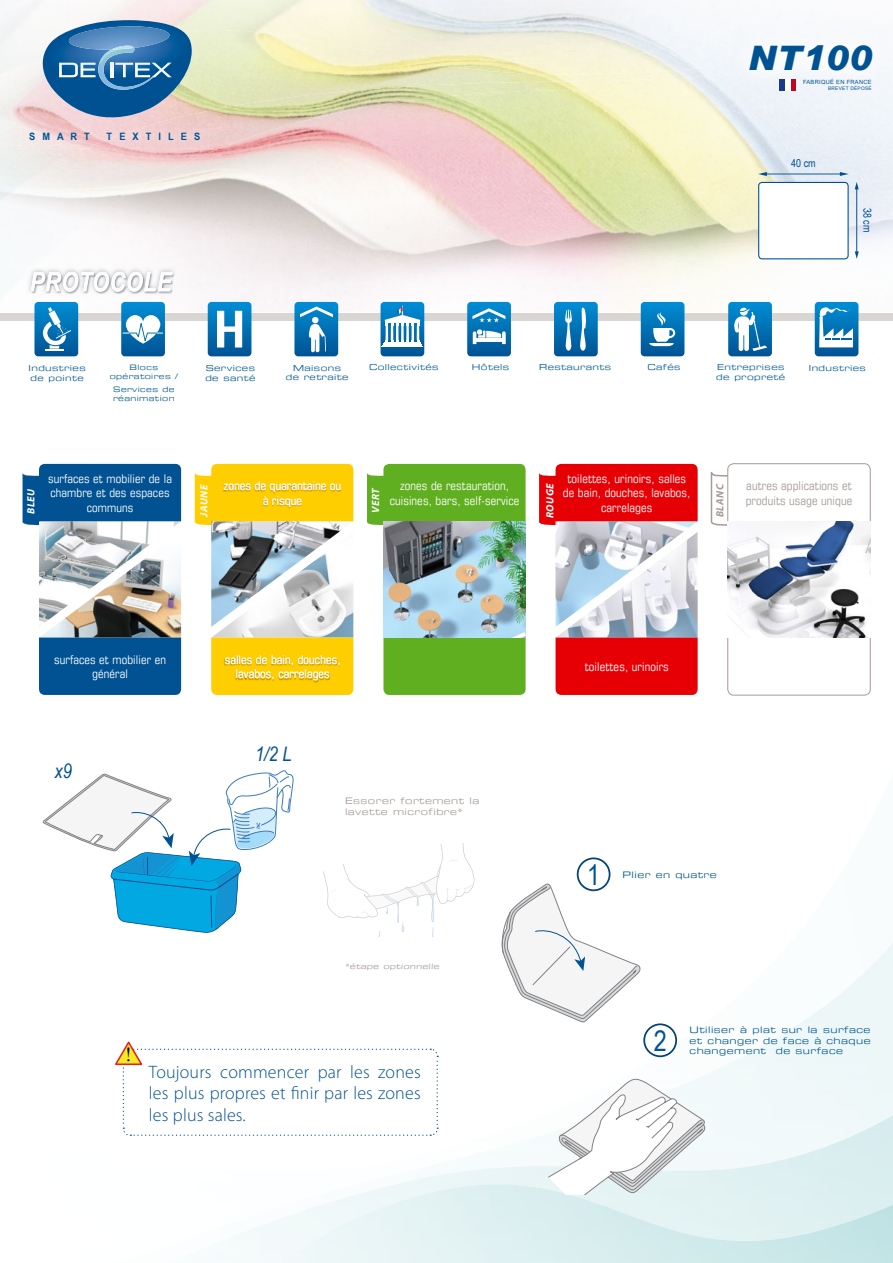
<style>
.page{position:relative;width:893px;height:1263px;background:#fff}
.page>*{position:absolute;margin:0;border:0;box-sizing:border-box;transform-origin:0 0}
.t1{font:italic 900 33.75px "Arial";letter-spacing:.025em;color:#005292}
.t2{font:28.5px "Arial Narrow";color:#005292}
.t3{font:italic 20.1px "Arial Narrow";color:#005292}
.t4{font:19.95px "Times";color:#010101}
.t5{font:300 18px/21.6px "Myriad Pro";letter-spacing:.01em;color:#005292;text-align:justify}
.t6{font:condensed 12px/14.4px "Eurostile";letter-spacing:.01em;color:#fff;text-align:center}
.t7{font:condensed 12px/14.4px "Eurostile";letter-spacing:.01em;color:#a59a96}
.t8{font:10.95px "Arial Narrow";color:#005292}
.t9{font:italic 700 10.5px "Myriad Pro";letter-spacing:.05em;color:#fff}
.t10{font:italic 700 10.5px "Myriad Pro";color:#a59a96}
.t11{font:700 10.2px "Arial Narrow";color:#005292;scale:1.11 1}
.t12{font:9px/10.8px "Eurostile Extended Two";letter-spacing:.05em;color:#005992;text-align:justify}
.t13{font:9px/10.8px "Eurostile Extended Two";letter-spacing:.05em;color:#a59a96}
.t14{font:8.25px/9.9px "Eurostile Extended Two";letter-spacing:.05em;color:#005992}
.t15{font:7.5px/9px "Eurostile Extended Two";letter-spacing:.05em;color:#005992;text-align:center}
.t16{font:7.5px "Eurostile Extended Two";color:#a59a96}
.t17{font:5.7px "Arial";letter-spacing:.05em;color:#005292}
.t18{font:4.8px "Arial";letter-spacing:.05em;color:#005292}
</style>
<div class="page">
<img style="left:646px;top:1049px;width:247px;height:54px">
<img style="left:281px;top:1184px;width:612px;height:79px">
<svg style="left:367px;top:473px;width:16px;height:53px"></svg>
<svg style="left:710px;top:471px;width:18px;height:55px"></svg>
<div style="left:728px;top:463px;width:142px;height:232px;border:1px solid #a59a96;border-radius:6px"></div>
<img style="left:39px;top:526px;width:135px;height:6px">
<div style="left:383px;top:464px;width:143px;height:231px;background:#60af20;border-radius:6px"></div>
<img style="left:383px;top:521px;width:143px;height:116px">
<img style="left:728px;top:521px;width:142px;height:116px">
<img style="left:211px;top:526px;width:131px;height:6px">
<img style="left:211px;top:532px;width:142px;height:105px">
<img style="left:39px;top:532px;width:142px;height:105px">
<img style="left:556px;top:526px;width:135px;height:6px">
<img style="left:555px;top:532px;width:143px;height:105px">
<svg style="left:23px;top:464px;width:158px;height:62px;background:#15609a"></svg>
<svg style="left:195px;top:464px;width:158px;height:62px;background:#fad11e"></svg>
<svg style="left:539px;top:464px;width:159px;height:62px;background:#e5151a"></svg>
<div style="left:39px;top:637px;width:142px;height:58px;background:#005292"></div>
<div style="left:211px;top:637px;width:142px;height:58px;background:#fece00"></div>
<div style="left:555px;top:637px;width:143px;height:58px;background:#e60005"></div>
<div style="left:0;top:313px;width:893px;height:7px;background:#d9d5d3"></div>
<svg style="left:547px;top:1077px;width:159px;height:117px"></svg>
<svg style="left:501px;top:882px;width:140px;height:141px"></svg>
<svg style="left:323px;top:843px;width:151px;height:94px"></svg>
<div style="left:578px;top:858px;width:32px;height:32px;background:#fff;border-radius:50%"></div>
<div style="left:577px;top:857px;width:33px;height:34px;border:2px solid #004478;border-radius:50%"></div>
<div style="left:644px;top:1024px;width:32px;height:32px;background:#fff;border-radius:50%"></div>
<div style="left:643px;top:1023px;width:34px;height:34px;border:2px solid #004478;border-radius:50%"></div>
<img style="left:224px;top:655px;width:116px;height:27px">
<img style="left:223px;top:482px;width:118px;height:26px">
<img style="left:211px;top:111px;width:365px;height:201px">
<img style="left:576px;top:111px;width:264px;height:201px">
<img style="left:840px;top:151px;width:53px;height:161px">
<img style="left:38px;top:301px;width:15px;height:1px">
<img style="left:157px;top:115px;width:210px;height:49px">
<img style="left:473px;top:76px;width:420px;height:35px">
<img style="left:731px;top:109px;width:162px;height:42px">
<img style="left:0;top:75px;width:52px;height:127px">
<img style="left:192px;top:75px;width:281px;height:40px">
<img style="left:683px;top:75px;width:48px;height:3px">
<img style="left:472px;top:75px;width:211px;height:8px">
<svg style="left:52px;top:159px;width:12px;height:7px"></svg>
<img style="left:0;top:63px;width:893px;height:12px">
<img style="left:0;top:0;width:731px;height:63px">
<img style="left:26px;top:267px;width:151px;height:29px">
<svg style="left:26px;top:267px;width:8px;height:7px"></svg>
<img style="left:31px;top:271px;width:142px;height:1px">
<img style="left:31px;top:273px;width:144px;height:21px">
<img style="left:31px;top:272px;width:142px;height:1px">
<img style="left:31px;top:291px;width:142px;height:1px">
<img style="left:31px;top:273px;width:142px;height:18px">
<div style="left:731px;top:74px;width:161px;height:16px;background:#f2f5fa"></div>
<img style="left:731px;top:66px;width:161px;height:8px">
<img style="left:731px;top:26px;width:161px;height:40px">
<svg style="left:731px;top:26px;width:6px;height:2px"></svg>
<div style="left:779px;top:79px;width:6px;height:12px;background:#1c3b86"></div>
<div style="left:791px;top:79px;width:5px;height:12px;background:#c10420"></div>
<div style="left:785px;top:79px;width:6px;height:12px;background:#fff"></div>
<div style="left:759px;top:182px;width:89px;height:77px;background:#fff;border-radius:3px"></div>
<div style="left:758px;top:182px;width:91px;height:77px;border:1px solid #005292;border-radius:3px"></div>
<hr style="left:765px;top:174px;width:76px;height:1px;background:#005192">
<svg style="left:840px;top:172px;width:9px;height:4px"></svg>
<svg style="left:758px;top:172px;width:9px;height:4px"></svg>
<hr style="left:856px;top:188px;width:1px;height:65px;background:#005192">
<svg style="left:855px;top:251px;width:4px;height:8px"></svg>
<svg style="left:855px;top:182px;width:4px;height:7px"></svg>
<svg style="left:208px;top:302px;width:43px;height:54px"></svg>
<svg style="left:34px;top:302px;width:44px;height:54px;background:#2c89c1"></svg>
<svg style="left:294px;top:302px;width:44px;height:54px;background:#2f8bc2"></svg>
<svg style="left:121px;top:302px;width:44px;height:54px"></svg>
<svg style="left:815px;top:302px;width:43px;height:54px"></svg>
<svg style="left:728px;top:302px;width:44px;height:54px;background:#3b91c5"></svg>
<svg style="left:554px;top:302px;width:44px;height:54px;background:#2485bf"></svg>
<svg style="left:641px;top:302px;width:43px;height:54px;background:#2586c0"></svg>
<svg style="left:467px;top:302px;width:44px;height:54px;background:#338dc3"></svg>
<svg style="left:381px;top:302px;width:43px;height:54px"></svg>
<svg style="left:42px;top:23px;width:150px;height:100px;background:#5a88b0"></svg>
<img style="left:100px;top:48px;width:31px;height:17px">
<img style="left:72px;top:26px;width:59px;height:11px">
<img style="left:111px;top:46px;width:23px;height:4px">
<img style="left:113px;top:46px;width:19px;height:4px">
<img style="left:158px;top:123px;width:51px;height:26px">
<img style="left:21px;top:123px;width:137px;height:26px">
<svg style="left:115px;top:1041px;width:323px;height:95px"></svg>
<svg style="left:42px;top:770px;width:252px;height:163px"></svg>
<p class="t11" style="left:29px;top:128px;width:56px">S M A R T</p>
<p class="t11" style="left:107px;top:128px;width:86px">T E X T I L E S</p>
<h1 class="t1" style="left:748px;top:37px;width:125px">NT100</h1>
<p class="t17" style="left:803px;top:78px;width:70px">FABRIQUÉ EN FRANCE</p>
<p class="t18" style="left:828px;top:85px;width:45px">BREVET DÉPOSÉ</p>
<p class="t8" style="left:791px;top:155px;width:26px">40 cm</p>
<p class="t8" style="left:875px;top:208px;width:26px;rotate:90deg">38 cm</p>
<p class="t14" style="left:29px;top:363px;width:59px">Industries de pointe</p>
<p class="t14" style="left:286px;top:362px;width:64px;text-align:center">Maisons de retraite</p>
<p class="t15" style="left:110px;top:363px;width:70px">Blocs opératoires /</p>
<p class="t15" style="left:113px;top:385px;width:63px;text-align:left">Services de réanimation</p>
<p class="t14" style="left:205px;top:363px;width:52px">Services de santé</p>
<p class="t14" style="left:369px;top:362px;width:71px">Collectivités</p>
<p class="t14" style="left:472px;top:362px;width:39px">Hôtels</p>
<p class="t14" style="left:539px;top:362px;width:73px">Restaurants</p>
<p class="t14" style="left:647px;top:362px;width:35px">Cafés</p>
<p class="t14" style="left:717px;top:362px;width:69px">Entreprises</p>
<p class="t14" style="left:809px;top:362px;width:59px">Industries</p>
<p class="t14" style="left:716px;top:372px;width:70px">de propreté</p>
<p class="t6" style="left:48px;top:471px;width:125px">surfaces et mobilier de la chambre et des espaces communs</p>
<p class="t6" style="left:390px;top:478px;width:131px">zones de restauration, cuisines, bars, self-service</p>
<p class="t6" style="left:224px;top:478px;width:119px">zones de quarantaine ou à risque</p>
<p class="t9" style="left:24px;top:514px;width:27px;rotate:-90deg">BLEU</p>
<p class="t9" style="left:197px;top:517px;width:33px;rotate:-90deg">JAUNE</p>
<p class="t9" style="left:369px;top:513px;width:27px;rotate:-90deg">VERT</p>
<p class="t9" style="left:543px;top:518px;width:37px;rotate:-90deg">ROUGE</p>
<p class="t6" style="left:563px;top:471px;width:129px">toilettes, urinoirs, salles de bain, douches, lavabos, carrelages</p>
<p class="t7" style="left:746px;top:478px;width:108px">autres applications et produits usage unique</p>
<p class="t10" style="left:713px;top:517px;width:35px;rotate:-90deg">BLANC</p>
<p class="t6" style="left:54px;top:652px;width:113px">surfaces et mobilier en général</p>
<h3 class="t3" style="left:55px;top:757px;width:19px">x9</h3>
<h3 class="t4" style="left:125px;top:1042px;width:8px">!</h3>
<p class="t6" style="left:225px;top:652px;width:118px">salles de bain, douches, lavabos, carrelages</p>
<h3 class="t3" style="left:255px;top:740px;width:38px">1/2 L</h3>
<p class="t13" style="left:345px;top:795px;width:136px">Essorer fortement la lavette microfibre*</p>
<p class="t16" style="left:345px;top:961px;width:96px">*étape optionnelle</p>
<h3 class="t5" style="left:149px;top:1061px;width:273px">Toujours commencer par les zones les plus propres et nir par les zones les plus sales.</h3>
<p class="t6" style="left:585px;top:659px;width:85px">toilettes, urinoirs</p>
<h2 class="t2" style="left:587px;top:854px;width:14px">1</h2>
<p class="t12" style="left:623px;top:869px;width:96px">Plier en quatre</p>
<h2 class="t2" style="left:654px;top:1020px;width:14px">2</h2>
<p class="t12" style="left:690px;top:1024px;width:182px">Utiliser à plat sur la surface et changer de face à chaque changement de surface</p>
</div>
